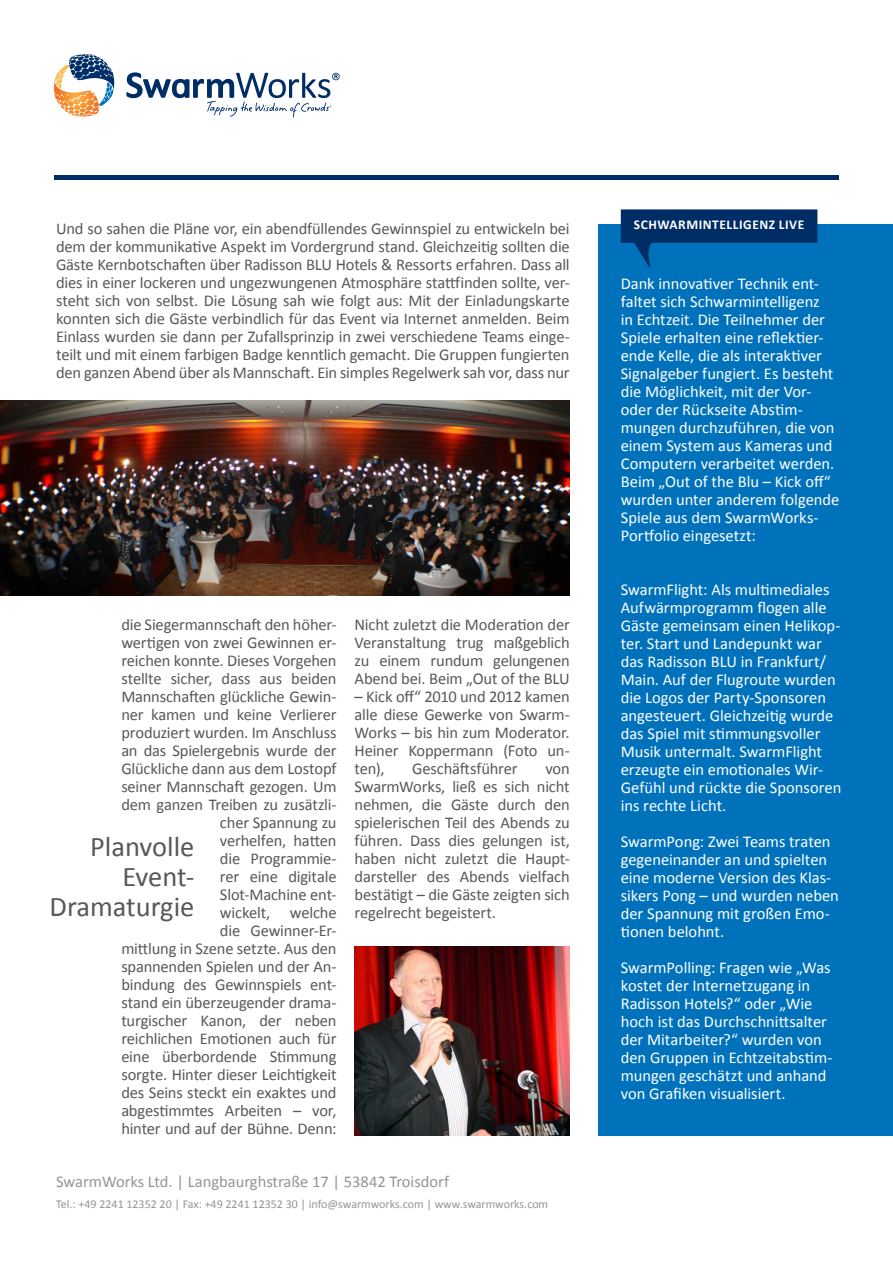
<style>
.page{position:relative;width:893px;height:1263px;background:#fff}
.page>*{position:absolute;margin:0;border:0;box-sizing:border-box;transform-origin:0 0}
.t1{font:28.5px "Calibri";color:#57585a}
.t2{font:16.5px/18px "Calibri";letter-spacing:-.015em;color:#57585a;text-align:justify}
.t3{font:16.5px/18px "Calibri";letter-spacing:-.005em;color:#fff}
.t4{font:16.5px "Calibri";color:#939598}
.t5{font:700 13.5px "Calibri";letter-spacing:.04em;color:#fff}
.t6{font:12px "Calibri";color:#939598}
</style>
<div class="page">
<svg style="left:54px;top:54px;width:59px;height:53px"></svg>
<svg style="left:126px;top:72px;width:214px;height:46px"></svg>
<div style="left:54px;top:175px;width:785px;height:5px;background:#002d66"></div>
<div style="left:598px;top:224px;width:295px;height:911px;background:#0072bc"></div>
<svg style="left:621px;top:209px;width:196px;height:58px"></svg>
<img style="left:355px;top:946px;width:215px;height:189px">
<img style="left:0;top:400px;width:570px;height:195px">
<p class="t2" style="left:56px;top:220px;width:515px">Und so sahen die Pläne vor, ein abendfüllendes Gewinnspiel zu entwickeln bei dem der kommunikative Aspekt im Vordergrund stand. Gleichzeitig sollten die Gäste Kernbotschaften über Radisson BLU Hotels &amp; Ressorts erfahren. Dass all dies in einer lockeren und ungezwungenen Atmosphäre stattfinden sollte, ver&shy;steht sich von selbst. Die Lösung sah wie folgt aus: Mit der Einladungskarte konnten sich die Gäste verbindlich für das Event via Internet anmelden. Beim Einlass wurden sie dann per Zufallsprinzip in zwei verschiedene Teams einge&shy;teilt und mit einem farbigen Badge kenntlich gemacht. Die Gruppen fungierten den ganzen Abend über als Mannschaft. Ein simples Regelwerk sah vor, dass nur</p>
<p class="t2" style="left:121px;top:616px;width:217px;text-align:right">die Siegermannschaft den höher&shy;wertigen von zwei Gewinnen er&shy;reichen konnte. Dieses Vorgehen stellte sicher, dass aus beiden<br>Mannschaften glückliche Gewin&shy;ner kamen und keine Verlierer produziert wurden. Im Anschluss an das Spielergebnis wurde der<br>Glückliche dann aus dem Lostopf seiner Mannschaft gezogen. Um dem ganzen Treiben zu zusätzli&shy;cher Spannung zu<br>verhelfen, hatten<br>die Programmie-<br>rer eine digitale<br>Slot-Machine ent-<br>wickelt, welche<br>die Gewinner-Er-<br>mittlung in Szene setzte. Aus den spannenden Spielen und der An&shy;bindung des Gewinnspiels ent&shy;stand ein überzeugender drama&shy;turgischer Kanon, der neben reichlichen Emotionen auch für eine überbordende Stimmung sorgte. Hinter dieser Leichtigkeit des Seins steckt ein exaktes und abgestimmtes Arbeiten – vor, hinter und auf der Bühne. Denn:</p>
<p class="t2" style="left:355px;top:616px;width:217px">Nicht zuletzt die Moderation der Veranstaltung trug maßgeblich zu einem rundum gelungenen Abend bei. Beim „Out of the BLU</p>
<p class="t2" style="left:355px;top:688px;width:217px">– Kick off“ 2010 und 2012 kamen alle diese Gewerke von Swarm-Works – bis hin zum Moderator.<br>Heiner Koppermann (Foto un&shy;ten),</p>
<p class="t2" style="left:412px;top:760px;width:107px">Geschäftsführer</p>
<p class="t2" style="left:355px;top:760px;width:217px;text-indent:191px">von SwarmWorks, ließ es sich nicht nehmen, die Gäste durch den spielerischen Teil des Abends zu führen. Dass dies gelungen ist, haben nicht zuletzt die Haupt&shy;darsteller des Abends vielfach bestätigt – die Gäste zeigten sich regelrecht begeistert.</p>
<p class="t1" style="left:90px;top:828px;width:106px">Planvolle</p>
<p class="t1" style="left:122px;top:858px;width:74px">Event-</p>
<p class="t1" style="left:50px;top:888px;width:146px">Dramaturgie</p>
<p class="t4" style="left:56px;top:1171px;width:394px">SwarmWorks Ltd. | Langbaurghstraße 17 | 53842 Troisdorf</p>
<p class="t6" style="left:56px;top:1197px;width:494px">Tel.: +49 2241 12352 20 | Fax: +49 2241 12352 30 | info@swarmworks.com | www.swarmworks.com</p>
<p class="t5" style="left:634px;top:216px;width:172px">SCHWARMINTELLIGENZ LIVE</p>
<p class="t3" style="left:621px;top:274px;width:220px">Dank innovativer Technik ent&shy;faltet sich Schwarmintelligenz<br>in Echtzeit. Die Teilnehmer der<br>Spiele erhalten eine reflektier&shy;ende Kelle, die als interaktiver<br>Signalgeber fungiert. Es besteht die Möglichkeit, mit der Vor&shy;oder der Rückseite Abstim&shy;mungen durchzuführen, die von einem System aus Kameras und<br>Computern verarbeitet werden.<br>Beim „Out of the Blu – Kick off“ wurden unter anderem folgende<br>Spiele aus dem SwarmWorks-<br>Portfolio eingesetzt:</p>
<p class="t3" style="left:621px;top:580px;width:222px">SwarmFlight: Als multimediales<br>Aufwärmprogramm flogen alle<br>Gäste gemeinsam einen Helikop&shy;ter. Start und Landepunkt war das Radisson BLU in Frankfurt/<br>Main. Auf der Flugroute wurden die Logos der Party-Sponsoren angesteuert. Gleichzeitig wurde das Spiel mit stimmungsvoller<br>Musik untermalt. SwarmFlight erzeugte ein emotionales Wir-<br>Gefühl und rückte die Sponsoren ins rechte Licht.</p>
<p class="t3" style="left:621px;top:832px;width:220px">SwarmPong: Zwei Teams traten gegeneinander an und spielten eine moderne Version des Klas&shy;sikers Pong – und wurden neben der Spannung mit großen Emo&shy;tionen belohnt.</p>
<p class="t3" style="left:621px;top:958px;width:213px">SwarmPolling: Fragen wie „Was kostet der Internetzugang in<br>Radisson Hotels?“ oder „Wie hoch ist das Durchschnittsalter der Mitarbeiter?“ wurden von den Gruppen in Echtzeitabstim&shy;mungen geschätzt und anhand von Grafiken visualisiert.</p>
</div>
